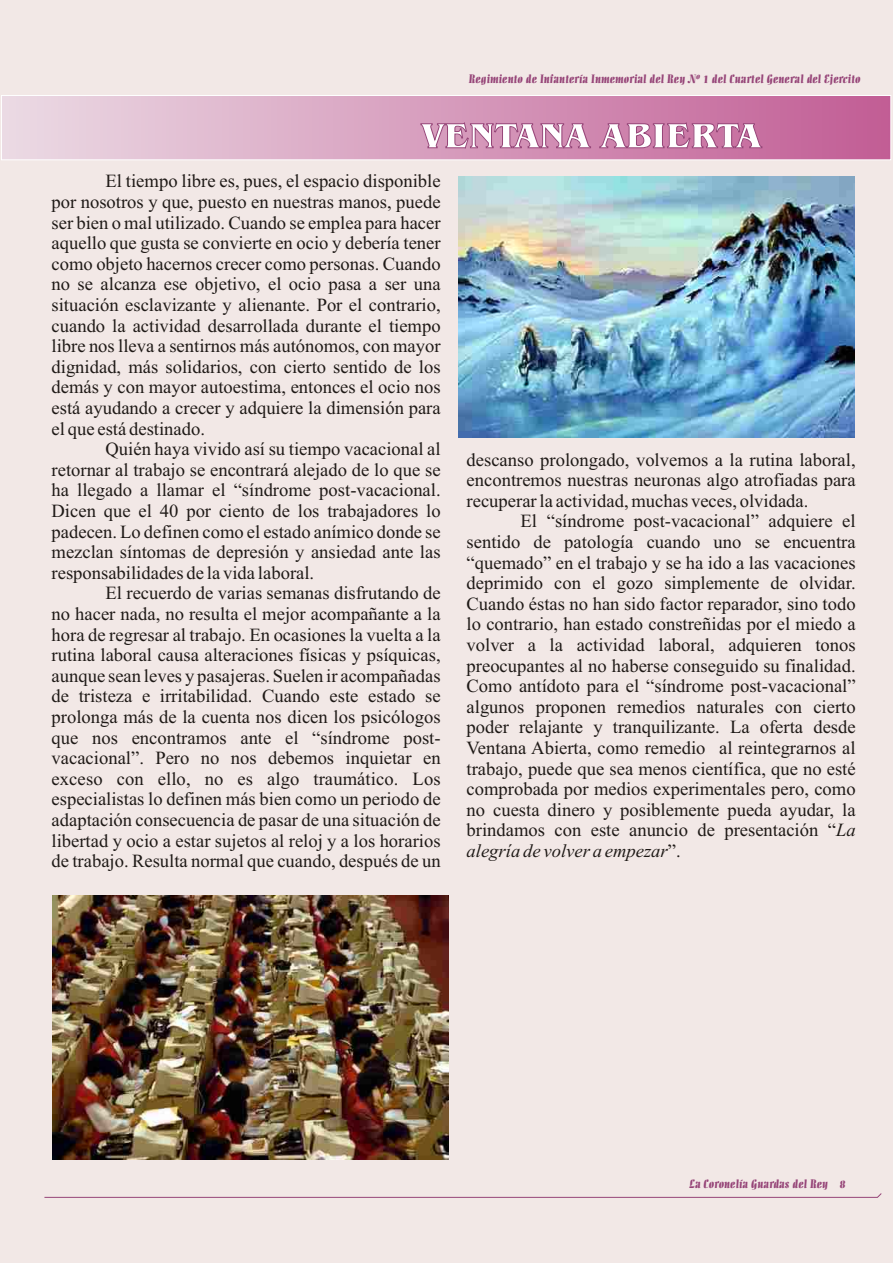
<style>
.page{position:relative;width:894px;height:1263px;background:#fff}
.page>*{position:absolute;margin:0;border:0;box-sizing:border-box;transform-origin:0 0}
.t1{font:700 36px "Benguiat IT Cby BT";color:#fff}
.t2{font:18.6px/20.5px "Times New Roman";color:#1f1a17;text-align:justify}
.t3{font:italic 18.6px "Times New Roman";color:#1f1a17}
.t4{font:12px "Allegro BT";color:#964578}
.s1{font-style:italic}
.s2{font-style:normal}
</style>
<div class="page">
<div style="left:0;top:0;width:893px;height:1263px;background:#f2e8e6"></div>
<div style="left:1px;top:95px;width:890px;height:65px;background:linear-gradient(to right,#ebdae4,#c15d95)"></div>
<div style="left:1px;top:95px;width:890px;height:65px;border:1px solid #fff"></div>
<svg style="left:44px;top:1193px;width:838px;height:5px"></svg>
<img style="left:52px;top:895px;width:397px;height:265px">
<img style="left:459px;top:177px;width:395px;height:260px">
<p class="t4" style="left:469px;top:74px;width:393px">Regimiento de Infantería Inmemorial del Rey Nº 1 del Cuartel General del Ejercito</p>
<h1 class="t1" style="left:421px;top:121px;width:341px">VENTANA ABIERTA</h1>
<p class="t2" style="left:52px;top:173px;width:391px;text-indent:54px">El tiempo libre es, pues, el espacio disponible por nosotros y que, puesto en nuestras manos, puede ser bien o mal utilizado. Cuando se emplea para hacer aquello que gusta se convierte en ocio y debería tener como objeto hacernos crecer como personas. Cuando no se alcanza ese objetivo, el ocio pasa a ser una situación esclavizante y alienante. Por el contrario, cuando la actividad desarrollada durante el tiempo libre nos lleva a sentirnos más autónomos, con mayor dignidad, más solidarios, con cierto sentido de los demás y con mayor autoestima, entonces el ocio nos está ayudando a crecer y adquiere la dimensión para el que está destinado.</p>
<p class="t2" style="left:106px;top:441px;width:337px">Quién haya vivido así su tiempo vacacional al</p>
<p class="t2" style="left:52px;top:461px;width:391px">retornar al trabajo se encontrará alejado de lo que se</p>
<p class="t2" style="left:52px;top:482px;width:391px">ha llegado a llamar el “síndrome post-vacacional.</p>
<p class="t2" style="left:52px;top:502px;width:391px">Dicen que el 40 por ciento de los trabajadores lo</p>
<p class="t2" style="left:52px;top:523px;width:391px">padecen. Lo definen como el estado anímico donde se</p>
<p class="t2" style="left:52px;top:544px;width:391px">mezclan síntomas de depresión y ansiedad ante las</p>
<p class="t2" style="left:52px;top:564px;width:264px">responsabilidades de la vida laboral.</p>
<p class="t2" style="left:106px;top:585px;width:337px">El recuerdo de varias semanas disfrutando de</p>
<p class="t2" style="left:52px;top:605px;width:391px">no hacer nada, no resulta el mejor acompañante a la</p>
<p class="t2" style="left:52px;top:626px;width:391px">hora de regresar al trabajo. En ocasiones la vuelta a la</p>
<p class="t2" style="left:52px;top:647px;width:391px">rutina laboral causa alteraciones físicas y psíquicas,</p>
<p class="t2" style="left:52px;top:667px;width:391px">aunque sean leves y pasajeras. Suelen ir acompañadas</p>
<p class="t2" style="left:52px;top:688px;width:391px">de tristeza e irritabilidad. Cuando este estado se</p>
<p class="t2" style="left:52px;top:708px;width:391px">prolonga más de la cuenta nos dicen los psicólogos</p>
<p class="t2" style="left:52px;top:729px;width:391px">que nos encontramos ante el “síndrome post-</p>
<p class="t2" style="left:52px;top:749px;width:391px">vacacional”. Pero no nos debemos inquietar en</p>
<p class="t2" style="left:52px;top:770px;width:391px">exceso con ello, no es algo traumático. Los</p>
<p class="t2" style="left:52px;top:791px;width:391px">especialistas lo definen más bien como un periodo de</p>
<p class="t2" style="left:52px;top:811px;width:391px">adaptación consecuencia de pasar de una situación de</p>
<p class="t2" style="left:52px;top:832px;width:391px">libertad y ocio a estar sujetos al reloj y a los horarios</p>
<p class="t2" style="left:52px;top:852px;width:391px">de trabajo. Resulta normal que cuando, después de un</p>
<p class="t2" style="left:467px;top:451px;width:391px">descanso prolongado, volvemos a la rutina laboral,</p>
<p class="t2" style="left:467px;top:471px;width:391px">encontremos nuestras neuronas algo atrofiadas para</p>
<p class="t2" style="left:467px;top:492px;width:343px">recuperar la actividad, muchas veces, olvidada.</p>
<p class="t2" style="left:521px;top:513px;width:337px">El “síndrome post-vacacional” adquiere el</p>
<p class="t2" style="left:467px;top:533px;width:391px">sentido de patología cuando uno se encuentra</p>
<p class="t2" style="left:467px;top:554px;width:391px">“quemado” en el trabajo y se ha ido a las vacaciones</p>
<p class="t2" style="left:467px;top:574px;width:391px">deprimido con el gozo simplemente de olvidar.</p>
<p class="t2" style="left:467px;top:595px;width:391px">Cuando éstas no han sido factor reparador, sino todo</p>
<p class="t2" style="left:467px;top:616px;width:391px">lo contrario, han estado constreñidas por el miedo a</p>
<p class="t2" style="left:467px;top:636px;width:391px">volver a la actividad laboral, adquieren tonos</p>
<p class="t2" style="left:467px;top:657px;width:391px">preocupantes al no haberse conseguido su finalidad.</p>
<p class="t2" style="left:467px;top:677px;width:391px">Como antídoto para el “síndrome post-vacacional”</p>
<p class="t2" style="left:467px;top:698px;width:391px">algunos proponen remedios naturales con cierto</p>
<p class="t2" style="left:467px;top:719px;width:391px">poder relajante y tranquilizante. La oferta desde</p>
<p class="t2" style="left:467px;top:739px;width:391px">Ventana Abierta, como remedio al reintegrarnos al</p>
<p class="t2" style="left:467px;top:760px;width:391px">trabajo, puede que sea menos científica, que no esté</p>
<p class="t2" style="left:467px;top:780px;width:391px">comprobada por medios experimentales pero, como</p>
<p class="t2" style="left:467px;top:801px;width:391px">no cuesta dinero y posiblemente pueda ayudar, la</p>
<p class="t2" style="left:467px;top:822px;width:391px">brindamos con este anuncio de presentación “<span class="s1">La</span></p>
<p class="t3" style="left:467px;top:844px;width:216px">alegría de volver a empezar<span class="s2">”.</span></p>
<p class="t4" style="left:690px;top:1179px;width:158px">La Coronelía Guardas del Rey 8</p>
</div>
